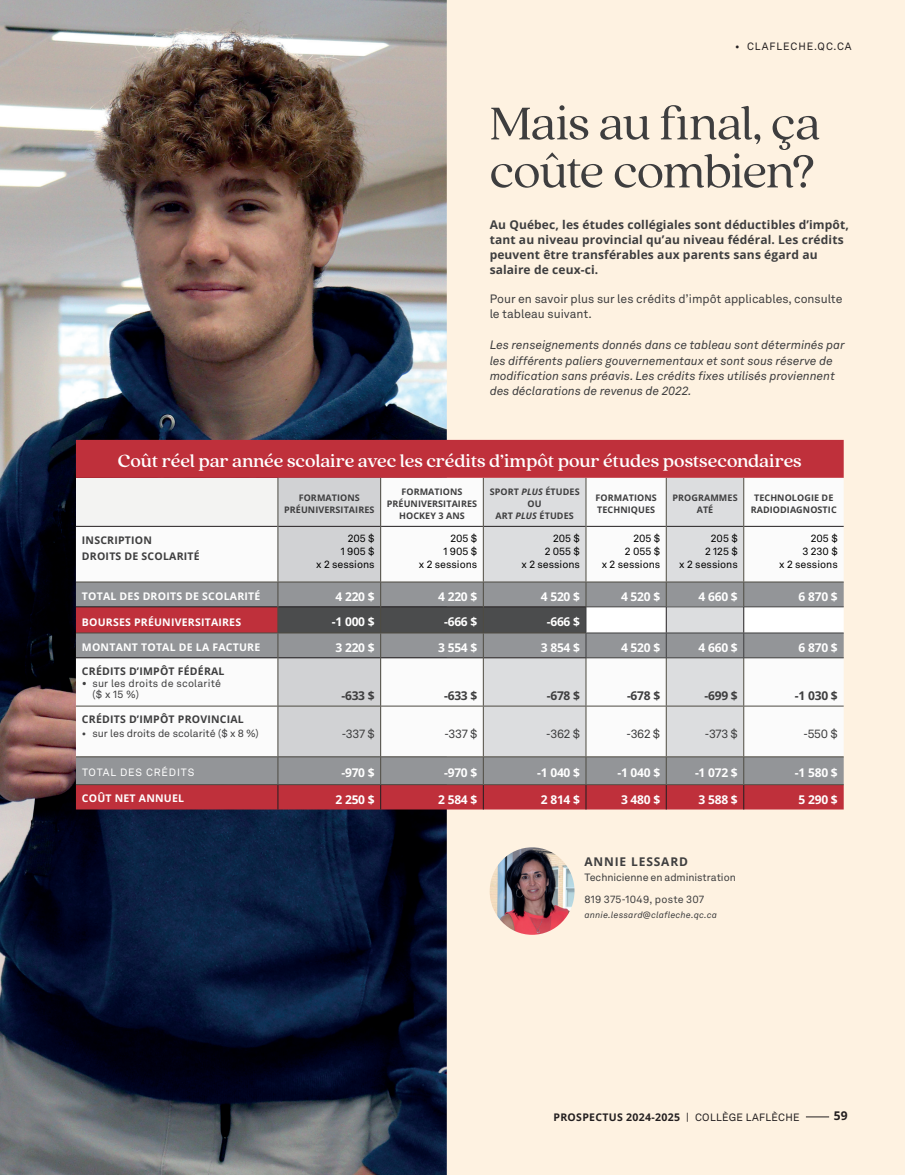
<style>
.page{position:relative;width:905px;height:1175px;background:#fff}
.page>*{position:absolute;margin:0;border:0;box-sizing:border-box;transform-origin:0 0}
.t1{font:51px/48px "Quincy CF";letter-spacing:-.02em;color:#3e3e3f}
.t2{font:500 19.5px "Quincy CF";color:#fff}
.t3{font:700 12px/15px "Open Sans";letter-spacing:.01em;color:#3e3e3f}
.t4{font:italic 12px/15px "Akkurat LL";color:#3e3e3f}
.t5{font:700 12px "Open Sans";letter-spacing:-.02em;color:#fff}
.t6{font:12px/15px "Akkurat LL";color:#3e3e3f}
.t7{font:700 12px "Open Sans";letter-spacing:.07em;color:#3e3e3f}
.t8{font:700 12px "Open Sans";color:#231f20}
.t9{font:10.5px/12.6px "Akkurat LL";color:#000;text-align:right}
.t10{font:700 10.5px "Open Sans";letter-spacing:.02em;color:#fff}
.t11{font:10.5px/21.8px "Akkurat LL";color:#3e3e3f}
.t12{font:700 10.5px/16.2px "Open Sans";letter-spacing:.02em;color:#3e3e3f}
.t13{font:700 10.5px "Open Sans";letter-spacing:.03em;color:#231f20}
.t14{font:10.5px/10.5px "Akkurat LL";letter-spacing:.02em;color:#3e3e3f}
.t15{font:10.5px "Akkurat LL";letter-spacing:.09em;color:#231f20}
.t16{font:10.5px "Akkurat LL";letter-spacing:.08em;color:#fff}
.t17{font:700 9px/12px "Open Sans";letter-spacing:.01em;color:#3e3e3f;text-align:center}
.t18{font:italic 9px "Akkurat LL";letter-spacing:.025em;color:#3e3e3f}
.s1{font-style:italic}
.s2{font-size:12px}
.s3{font-family:"DIN Pro";font-weight:400}
.s4{font-family:"Akkurat LL";font-weight:400}
</style>
<div class="page">
<div style="left:0;top:0;width:904px;height:1174px;background:#fef2e1"></div>
<img style="left:0;top:0;width:447px;height:1174px">
<div style="left:76px;top:440px;width:767px;height:369px;background:#bf303b"></div>
<svg style="left:76px;top:478px;width:201px;height:103px;background:#f6f6f6"></svg>
<svg style="left:76px;top:582px;width:201px;height:202px;background:#cab8bb"></svg>
<hr style="left:76px;top:526px;width:201px;height:1px;background:#231f20">
<hr style="left:76px;top:606px;width:201px;height:1px;background:#231f20">
<hr style="left:76px;top:657px;width:201px;height:1px;background:#231f20">
<hr style="left:76px;top:632px;width:202px;height:1px;background:#4e4b42">
<hr style="left:76px;top:581px;width:202px;height:1px;background:#4e4b42">
<hr style="left:76px;top:705px;width:202px;height:1px;background:#4e4b42">
<hr style="left:76px;top:756px;width:202px;height:1px;background:#4e4b42">
<hr style="left:76px;top:784px;width:202px;height:1px;background:#4e4b42">
<svg style="left:277px;top:478px;width:566px;height:331px;background:#c7bdbf"></svg>
<img style="left:489px;top:847px;width:85px;height:87px">
<svg style="left:805px;top:1116px;width:24px;height:1px"></svg>
<p class="t15" style="left:735px;top:39px;width:118px">• CLAFLECHE.QC.CA</p>
<h1 class="t1" style="left:489px;top:100px;width:332px">Mais au final, ça coûte combien?</h1>
<p class="t3" style="left:489px;top:217px;width:361px">Au Québec, les études collégiales sont déductibles d’impôt, tant au niveau provincial qu’au niveau fédéral. Les crédits peuvent être transférables aux parents sans égard au salaire de ceux-ci.</p>
<p class="t6" style="left:489px;top:291px;width:354px">Pour en savoir plus sur les crédits d’impôt applicables, consulte le tableau suivant.</p>
<p class="t4" style="left:489px;top:337px;width:356px">Les renseignements donnés dans ce tableau sont déterminés par les différents paliers gouvernementaux et sont sous réserve de modification sans préavis. Les crédits fixes utilisés proviennent des déclarations de revenus de 2022.</p>
<h2 class="t2" style="left:118px;top:449px;width:685px">Coût réel par année scolaire avec les crédits d’impôt pour études postsecondaires</h2>
<p class="t17" style="left:284px;top:491px;width:92px">FORMATIONS<br>PRÉUNIVERSITAIRES</p>
<p class="t17" style="left:387px;top:485px;width:92px">FORMATIONS<br>PRÉUNIVERSITAIRES<br>HOCKEY 3 ANS</p>
<p class="t17" style="left:489px;top:485px;width:91px">SPORT <span class="s1">PLUS</span> ÉTUDES<br>OU<br>ART <span class="s1">PLUS</span> ÉTUDES</p>
<p class="t17" style="left:595px;top:491px;width:63px;text-align:left">FORMATIONS<br>TECHNIQUES</p>
<p class="t17" style="left:672px;top:491px;width:67px">PROGRAMMES<br>ATÉ</p>
<p class="t17" style="left:750px;top:491px;width:87px">TECHNOLOGIE DE<br>RADIODIAGNOSTIC</p>
<p class="t12" style="left:82px;top:531px;width:119px">INSCRIPTION<br>DROITS DE SCOLARITÉ</p>
<p class="t9" style="left:316px;top:532px;width:60px">205 $<br>1 905 $<br>x 2 sessions</p>
<p class="t9" style="left:419px;top:532px;width:60px">205 $<br>1 905 $<br>x 2 sessions</p>
<p class="t9" style="left:521px;top:532px;width:60px">205 $<br>2 055 $<br>x 2 sessions</p>
<p class="t9" style="left:601px;top:532px;width:60px">205 $<br>2 055 $<br>x 2 sessions</p>
<p class="t9" style="left:679px;top:532px;width:60px">205 $<br>2 125 $<br>x 2 sessions</p>
<p class="t9" style="left:779px;top:532px;width:60px">205 $<br>3 230 $<br>x 2 sessions</p>
<p class="t10" style="left:82px;top:589px;width:180px">TOTAL DES DROITS DE SCOLARITÉ</p>
<p class="t5" style="left:335px;top:588px;width:41px">4 220 $</p>
<p class="t5" style="left:438px;top:588px;width:41px">4 220 $</p>
<p class="t5" style="left:541px;top:588px;width:41px">4 520 $</p>
<p class="t5" style="left:621px;top:588px;width:41px">4 520 $</p>
<p class="t5" style="left:698px;top:588px;width:41px">4 660 $</p>
<p class="t5" style="left:798px;top:588px;width:41px">6 870 $</p>
<p class="t10" style="left:82px;top:614px;width:161px">BOURSES PRÉUNIVERSITAIRES</p>
<p class="t5" style="left:332px;top:613px;width:44px">-1 000 $</p>
<p class="t5" style="left:444px;top:613px;width:35px">-666 $</p>
<p class="t5" style="left:546px;top:613px;width:35px">-666 $</p>
<p class="t10" style="left:82px;top:640px;width:180px">MONTANT TOTAL DE LA FACTURE</p>
<p class="t5" style="left:335px;top:639px;width:41px">3 220 $</p>
<p class="t5" style="left:438px;top:639px;width:41px">3 554 $</p>
<p class="t5" style="left:541px;top:639px;width:41px">3 854 $</p>
<p class="t5" style="left:621px;top:639px;width:41px">4 520 $</p>
<p class="t5" style="left:698px;top:639px;width:41px">4 660 $</p>
<p class="t5" style="left:798px;top:639px;width:41px">6 870 $</p>
<p class="t12" style="left:82px;top:663px;width:144px">CRÉDITS D’IMPÔT FÉDÉRAL</p>
<p class="t14" style="left:92px;top:677px;width:130px;text-indent:-10px"><span class="s2">•</span> sur les droits de scolarité ($ x 15 %)</p>
<p class="t3" style="left:341px;top:688px;width:35px">-633 $</p>
<p class="t3" style="left:444px;top:688px;width:35px">-633 $</p>
<p class="t3" style="left:546px;top:688px;width:35px">-678 $</p>
<p class="t3" style="left:627px;top:688px;width:35px">-678 $</p>
<p class="t3" style="left:704px;top:688px;width:35px">-699 $</p>
<p class="t3" style="left:795px;top:688px;width:44px">-1 030 $</p>
<p class="t12" style="left:82px;top:711px;width:163px">CRÉDITS D’IMPÔT PROVINCIAL</p>
<p class="t11" style="left:82px;top:721px;width:178px">• sur les droits de scolarité ($ x 8 %)</p>
<p class="t6" style="left:342px;top:725px;width:34px">-337 $</p>
<p class="t6" style="left:444px;top:725px;width:34px">-337 $</p>
<p class="t6" style="left:546px;top:725px;width:35px">-362 $</p>
<p class="t6" style="left:626px;top:725px;width:35px">-362 $</p>
<p class="t6" style="left:704px;top:725px;width:34px">-373 $</p>
<p class="t6" style="left:803px;top:725px;width:36px">-550 $</p>
<p class="t16" style="left:82px;top:764px;width:114px">TOTAL DES CRÉDITS</p>
<p class="t5" style="left:341px;top:764px;width:35px">-970 $</p>
<p class="t5" style="left:444px;top:764px;width:35px">-970 $</p>
<p class="t5" style="left:537px;top:764px;width:44px">-1 040 $</p>
<p class="t5" style="left:617px;top:764px;width:44px">-1 040 $</p>
<p class="t5" style="left:695px;top:764px;width:44px">-1 072 $</p>
<p class="t5" style="left:795px;top:764px;width:44px">-1 580 $</p>
<p class="t10" style="left:82px;top:791px;width:104px">COÛT NET ANNUEL</p>
<p class="t5" style="left:335px;top:791px;width:41px">2 250 $</p>
<p class="t5" style="left:438px;top:791px;width:41px">2 584 $</p>
<p class="t5" style="left:541px;top:791px;width:41px">2 814 $</p>
<p class="t5" style="left:621px;top:791px;width:41px">3 480 $</p>
<p class="t5" style="left:698px;top:791px;width:41px">3 588 $</p>
<p class="t5" style="left:798px;top:791px;width:41px">5 290 $</p>
<p class="t7" style="left:584px;top:853px;width:105px">ANNIE LESSARD</p>
<p class="t11" style="left:584px;top:866px;width:153px">Technicienne en administration<br>819 375-1049, poste 307</p>
<p class="t18" style="left:584px;top:908px;width:134px">annie.lessard@clafleche.qc.ca</p>
<p class="t13" style="left:553px;top:1109px;width:248px">PROSPECTUS 2024-2025 <span class="s3">|</span> <span class="s4">COLLÈGE LAFLÈCHE</span></p>
<p class="t8" style="left:833px;top:1107px;width:15px">59</p>
</div>
